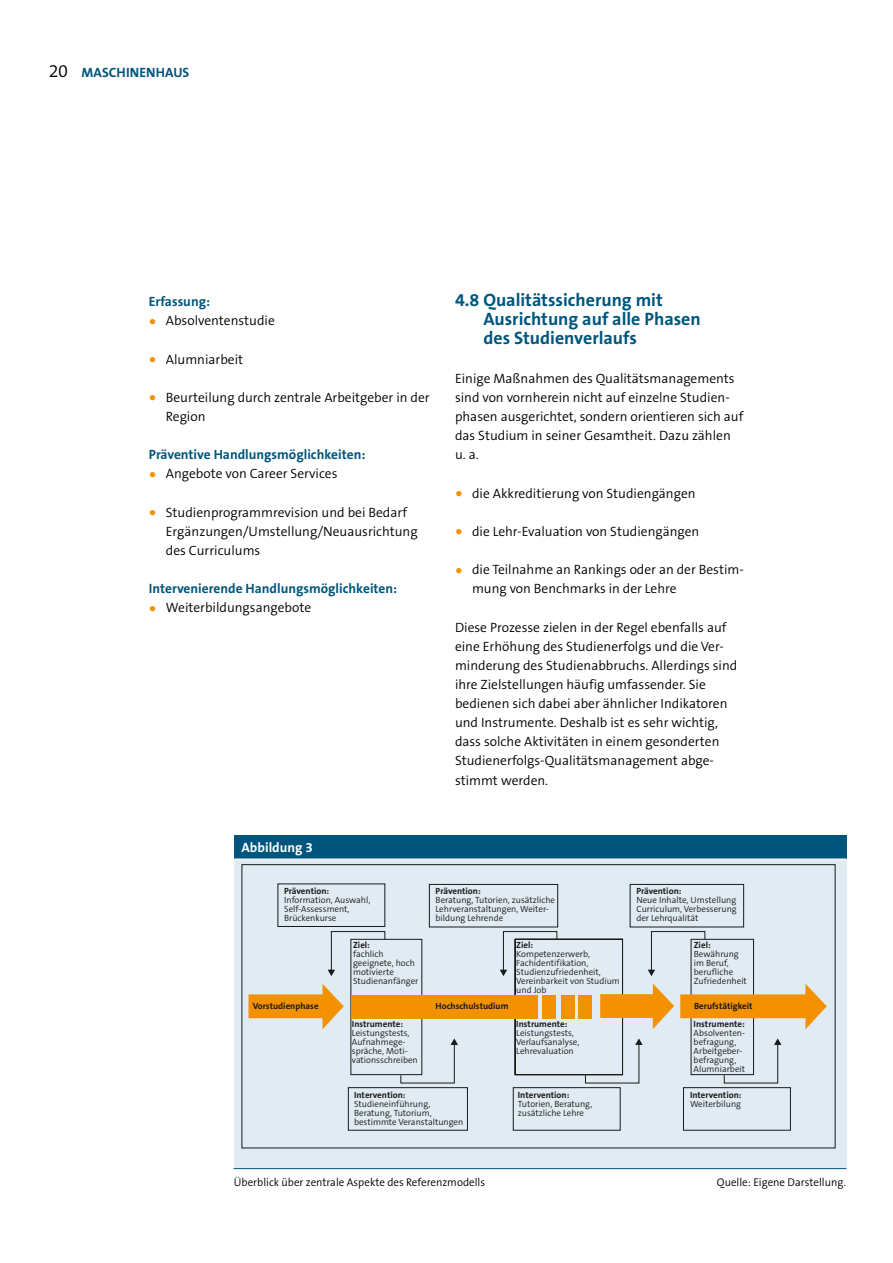
<style>
.page{position:relative;width:893px;height:1263px;background:#fff}
.page>*{position:absolute;margin:0;border:0;box-sizing:border-box;transform-origin:0 0}
.t1{font:700 18px/19.2px "The Sans B7";color:#00557d}
.t2{font:300 13.5px/19.2px "The Sans B4";color:#000}
.t3{font:700 13.5px "The Sans B7";color:#00557d}
.t4{font:700 13.5px "The Sans B7";color:#fff}
.t5{font:300 11.25px "The Sans B4";color:#000}
.t6{font:300 9px/9px "The Sans B4";color:#1a1a18}
.t7{font:700 9px "The Sans B7";color:#1a1a18}
.s1{font-family:"The Sans B4";font-weight:300;font-size:18px;color:#000}
.s2{font-family:"The Sans B7";font-weight:700;font-size:18px;color:#f39100}
</style>
<div class="page">
<div style="left:234px;top:836px;width:612px;height:333px;background:#e0ebf3"></div>
<div style="left:234px;top:836px;width:612px;height:23px;background:#00557d"></div>
<hr style="left:234px;top:858px;width:612px;height:1px;background:#fff">
<hr style="left:234px;top:1168px;width:612px;height:1px;background:#00557d">
<svg style="left:242px;top:864px;width:593px;height:284px"></svg>
<div style="left:351px;top:995px;width:187px;height:24px;background:#f39100"></div>
<div style="left:542px;top:995px;width:13px;height:24px;background:#f39100"></div>
<div style="left:561px;top:995px;width:13px;height:23px;background:#f39100"></div>
<div style="left:579px;top:995px;width:13px;height:23px;background:#f39100"></div>
<svg style="left:248px;top:984px;width:96px;height:45px"></svg>
<svg style="left:680px;top:984px;width:147px;height:45px"></svg>
<svg style="left:600px;top:983px;width:74px;height:46px"></svg>
<svg style="left:328px;top:931px;width:58px;height:45px"></svg>
<svg style="left:400px;top:1038px;width:58px;height:46px"></svg>
<svg style="left:585px;top:1038px;width:58px;height:46px"></svg>
<svg style="left:723px;top:1038px;width:58px;height:46px"></svg>
<svg style="left:500px;top:931px;width:58px;height:45px"></svg>
<svg style="left:648px;top:931px;width:58px;height:45px"></svg>
<p class="t3" style="left:49px;top:65px;width:91px"><span class="s1">20</span> MASCHINEN</p>
<p class="t3" style="left:156px;top:65px;width:35px">HAUS</p>
<p class="t3" style="left:149px;top:294px;width:63px">Erfassung:</p>
<p class="t2" style="left:149px;top:312px;width:128px"><span class="s2">•</span> Absolventenstudie</p>
<p class="t2" style="left:149px;top:350px;width:96px"><span class="s2">•</span> Alumniarbeit</p>
<p class="t2" style="left:166px;top:388px;width:265px;text-indent:-17px"><span class="s2">•</span> Beurteilung durch zentrale Arbeitgeber in der<br>Region</p>
<p class="t3" style="left:149px;top:448px;width:218px">Präventive Handlungsmöglichkeiten:</p>
<p class="t2" style="left:149px;top:465px;width:190px"><span class="s2">•</span> Angebote von Career Services</p>
<p class="t2" style="left:166px;top:503px;width:253px;text-indent:-17px"><span class="s2">•</span> Studienprogrammrevision und bei Bedarf<br>Ergänzungen/Umstellung/Neuausrichtung des Curriculums</p>
<p class="t3" style="left:149px;top:581px;width:250px">Intervenierende Handlungsmöglichkeiten:</p>
<p class="t2" style="left:149px;top:599px;width:164px"><span class="s2">•</span> Weiterbildungsangebote</p>
<h1 class="t1" style="left:483px;top:291px;width:219px;text-indent:-28px">4.8 Qualitätssicherung mit<br>Ausrichtung auf alle Phasen des Studienverlaufs</h1>
<p class="t2" style="left:455px;top:369px;width:290px">Einige Maßnahmen des Qualitätsmanagements sind von vornherein nicht auf einzelne Studien&shy;phasen ausgerichtet, sondern orientieren sich auf das Studium in seiner Gesamtheit. Dazu zählen u. a.</p>
<p class="t2" style="left:455px;top:484px;width:242px"><span class="s2">•</span> die Akkreditierung von Studiengängen</p>
<p class="t2" style="left:455px;top:522px;width:246px"><span class="s2">•</span> die Lehr-Evaluation von Studiengängen</p>
<p class="t2" style="left:472px;top:560px;width:273px;text-indent:-17px"><span class="s2">•</span> die Teilnahme an Rankings oder an der Bestim&shy;mung von Benchmarks in der Lehre</p>
<p class="t2" style="left:455px;top:618px;width:284px">Diese Prozesse zielen in der Regel ebenfalls auf eine Erhöhung des Studienerfolgs und die Ver&shy;minderung des Studienabbruchs. Allerdings sind ihre Zielstellungen häufig umfassender. Sie bedienen sich dabei aber ähnlicher Indikatoren und Instrumente. Deshalb ist es sehr wichtig, dass solche Aktivitäten in einem gesonderten Studienerfolgs-Qualitätsmanagement abge&shy;stimmt werden.</p>
<p class="t4" style="left:242px;top:841px;width:73px">Abbildung 3</p>
<p class="t7" style="left:284px;top:886px;width:47px">Prävention:</p>
<p class="t6" style="left:284px;top:895px;width:88px">Information, Auswahl,<br>Self-Assessment,<br>Brückenkurse</p>
<p class="t7" style="left:353px;top:940px;width:18px">Ziel:</p>
<p class="t6" style="left:353px;top:950px;width:67px">fachlich geeignete, hoch motivierte<br>Studienanfänger</p>
<p class="t7" style="left:436px;top:886px;width:47px">Prävention:</p>
<p class="t6" style="left:436px;top:896px;width:121px">Beratung, Tutorien, zusätzliche<br>Lehrveranstaltungen, Weiter&shy;bildung Lehrende</p>
<p class="t7" style="left:516px;top:940px;width:18px">Ziel:</p>
<p class="t6" style="left:516px;top:950px;width:105px">Kompetenzerwerb,<br>Fachidentifikation,<br>Studienzufriedenheit,<br>Vereinbarkeit von Studium und Job</p>
<p class="t7" style="left:636px;top:886px;width:47px">Prävention:</p>
<p class="t6" style="left:636px;top:896px;width:102px;text-align:justify">Neue Inhalte, Umstellung Curriculum, Verbesserung der Lehrqualität</p>
<p class="t7" style="left:694px;top:940px;width:18px">Ziel:</p>
<p class="t6" style="left:694px;top:950px;width:55px">Bewährung im Beruf, berufliche<br>Zufriedenheit</p>
<p class="t7" style="left:253px;top:1001px;width:67px">Vorstudienphase</p>
<p class="t7" style="left:436px;top:1001px;width:74px">Hochschulstudium</p>
<p class="t7" style="left:694px;top:1001px;width:60px">Berufstätigkeit</p>
<p class="t7" style="left:352px;top:1019px;width:53px">Instrumente:</p>
<p class="t6" style="left:352px;top:1029px;width:67px">Leistungstests,<br>Aufnahmege&shy;spräche, Moti&shy;vationsschreiben</p>
<p class="t7" style="left:354px;top:1090px;width:53px">Intervention:</p>
<p class="t6" style="left:354px;top:1100px;width:111px">Studieneinführung,<br>Beratung, Tutorium, bestimmte Veranstaltungen</p>
<p class="t7" style="left:516px;top:1019px;width:53px">Instrumente:</p>
<p class="t6" style="left:516px;top:1029px;width:65px">Leistungstests,<br>Verlaufsanalyse,<br>Lehrevaluation</p>
<p class="t7" style="left:518px;top:1090px;width:53px">Intervention:</p>
<p class="t6" style="left:518px;top:1100px;width:76px">Tutorien, Beratung, zusätzliche Lehre</p>
<p class="t7" style="left:694px;top:1019px;width:53px">Instrumente:</p>
<p class="t6" style="left:694px;top:1029px;width:53px">Absolventen&shy;befragung,<br>Arbeitgeber&shy;befragung,<br>Alumniarbeit</p>
<p class="t7" style="left:690px;top:1090px;width:53px">Intervention:</p>
<p class="t6" style="left:690px;top:1100px;width:53px">Weiterbilung</p>
<p class="t5" style="left:234px;top:1176px;width:253px">Überblick über zentrale Aspekte des Referenzmodells</p>
<p class="t5" style="left:717px;top:1176px;width:131px">Quelle: Eigene Darstellung.</p>
</div>
